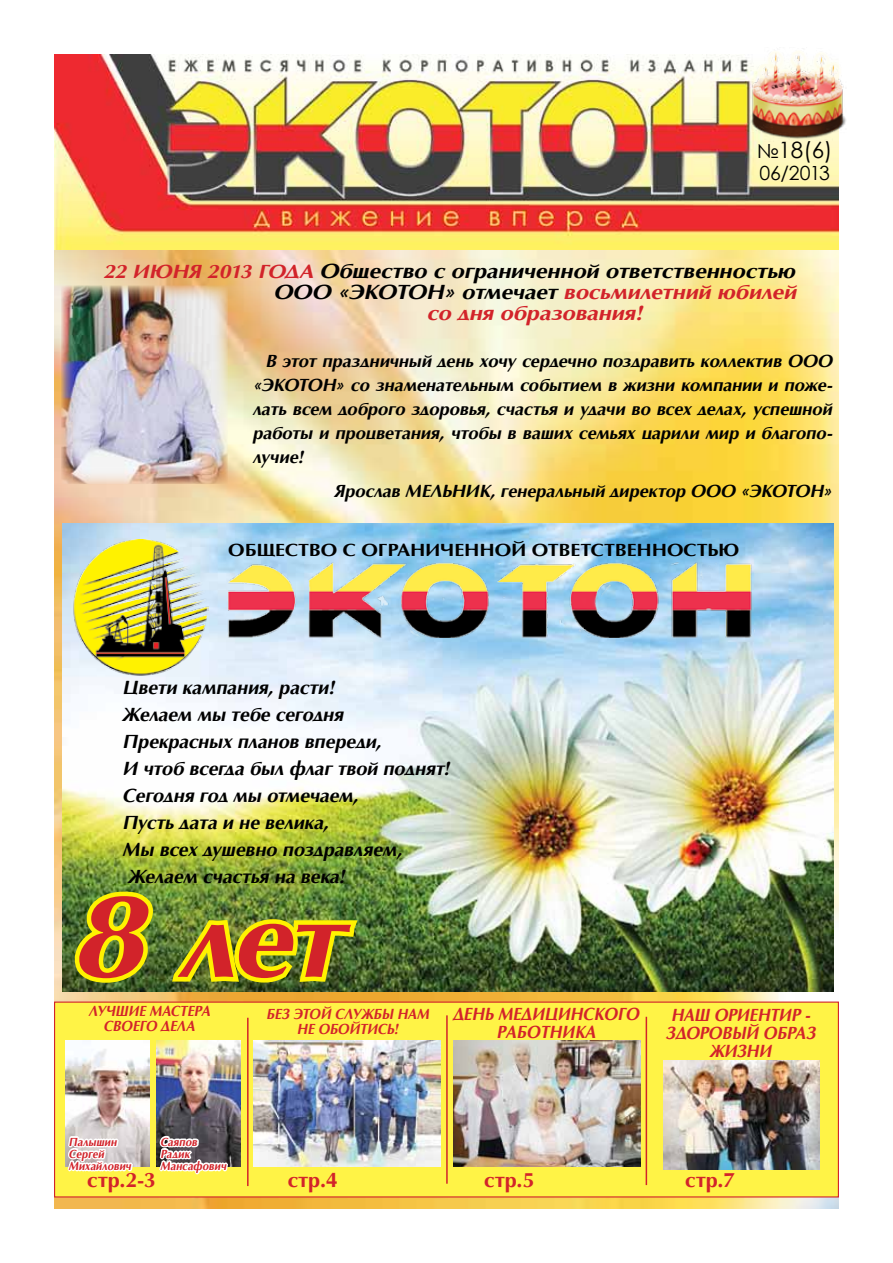
<style>
.page{position:relative;width:893px;height:1263px;background:#fff}
.page>*{position:absolute;margin:0;border:0;box-sizing:border-box;transform-origin:0 0}
.t1{font:italic 700 108px "AG Opus";color:#d2232a;scale:1.1 1}
.t2{font:22.5px "Century Gothic";color:#000}
.t3{font:italic 700 21px "AG Opus";color:#000;scale:1.1 1}
.t4{font:700 21px "AG Opus";letter-spacing:.015em;color:#d2232a}
.t5{font:italic 700 21px "AG Opus";color:#d2232a;scale:1.1 1}
.t6{font:italic 700 19.5px/27px "AG Opus";color:#000}
.t7{font:19.5px "Century Gothic";letter-spacing:-.025em;color:#000}
.t8{font:italic 700 18px/24px "AG Opus";color:#000;text-align:justify}
.t9{font:italic 700 18px/18px "AG Opus";letter-spacing:-.005em;color:#d2232a;text-align:center;scale:.91 1}
.t10{font:700 18px "AG Opus";letter-spacing:-.005em;color:#000;scale:1.1 1}
.t11{font:italic 700 15px/15px "AG Opus";letter-spacing:-.005em;color:#d2232a;text-align:center;scale:.91 1}
.t12{font:italic 700 12px/12px "AG Opus";letter-spacing:.015em;color:#d2232a;scale:.91 1}
.s1{font-size:19.5px}
.s2{font-size:19.5px;color:#d2232a}
.s3{color:#d2232a}
.s4{font-size:120px}
</style>
<div class="page">
<img style="left:54px;top:250px;width:785px;height:959px">
<img style="left:54px;top:54px;width:785px;height:196px">
<img style="left:61px;top:286px;width:167px;height:198px">
<div style="left:54px;top:1001px;width:785px;height:196px;background:#fff346"></div>
<hr style="left:247px;top:1018px;width:2px;height:168px;background:#d2232a">
<hr style="left:646px;top:1017px;width:1px;height:168px;background:#d2232a">
<hr style="left:446px;top:1015px;width:2px;height:169px;background:#d2232a">
<img style="left:664px;top:1060px;width:155px;height:109px">
<img style="left:453px;top:1040px;width:187px;height:127px">
<img style="left:253px;top:1041px;width:187px;height:126px">
<img style="left:747px;top:51px;width:99px;height:90px">
<img style="left:63px;top:523px;width:770px;height:468px">
<img style="left:216px;top:561px;width:538px;height:77px">
<img style="left:71px;top:540px;width:138px;height:138px">
<svg style="left:70px;top:886px;width:88px;height:103px;background:#9aa81c"></svg>
<img style="left:167px;top:913px;width:197px;height:76px">
<img style="left:156px;top:1041px;width:84px;height:126px">
<img style="left:66px;top:1041px;width:84px;height:126px">
<svg style="left:157px;top:1108px;width:72px;height:94px"></svg>
<svg style="left:66px;top:1097px;width:68px;height:105px"></svg>
<p class="t2" style="left:757px;top:134px;width:77px"><span class="s1">№</span>18(6)</p>
<p class="t7" style="left:759px;top:159px;width:72px">06/2013</p>
<p class="t3" style="left:104px;top:260px;width:631px"><span class="s2">22 ИЮНЯ 2013 ГОДА</span> Общество с ограниченной ответственностью</p>
<p class="t3" style="left:274px;top:281px;width:477px">ООО «ЭКОТОН» отмечает <span class="s3">восьмилетний юбилей</span></p>
<p class="t5" style="left:428px;top:302px;width:198px">со дня образования!</p>
<p class="t8" style="left:253px;top:349px;width:581px;text-indent:13px">В этот праздничный день хочу сердечно поздравить коллектив ООО «ЭКОТОН» со знаменательным событием в жизни компании и поже&shy;лать всем доброго здоровья, счастья и удачи во всех делах, успешной работы и процветания, чтобы в ваших семьях царили мир и благопо&shy;лучие!</p>
<p class="t8" style="left:335px;top:479px;width:500px">Ярослав МЕЛЬНИК, генеральный директор ООО «ЭКОТОН»</p>
<p class="t10" style="left:228px;top:540px;width:466px">ОБЩЕСТВО С ОГРАНИЧЕННОЙ ОТВЕТСТВЕННОСТЬЮ</p>
<p class="t6" style="left:123px;top:675px;width:329px">Цвети кампания, расти!<br>Желаем мы тебе сегодня<br>Прекрасных планов впереди,<br>И чтоб всегда был флаг твой поднят!<br>Сегодня год мы отмечаем,<br>Пусть дата и не велика,<br>Мы всех душевно поздравляем,<br>Желаем счастья на века!</p>
<h1 class="t1" style="left:77px;top:881px;width:246px"><span class="s4">8</span> лет</h1>
<p class="t11" style="left:89px;top:1004px;width:135px">ЛУЧШИЕ МАСТЕРА<br>СВОЕГО ДЕЛА</p>
<p class="t11" style="left:267px;top:1007px;width:180px">БЕЗ ЭТОЙ СЛУЖБЫ НАМ<br>НЕ ОБОЙТИСЬ!</p>
<p class="t9" style="left:453px;top:1005px;width:207px">ДЕНЬ МЕДИЦИНСКОГО<br>РАБОТНИКА</p>
<p class="t9" style="left:666px;top:1006px;width:166px">НАШ ОРИЕНТИР -<br>ЗДОРОВЫЙ ОБРАЗ<br>ЖИЗНИ</p>
<p class="t12" style="left:161px;top:1136px;width:74px">Саяпов<br>Радик<br>Мансафович</p>
<p class="t12" style="left:69px;top:1136px;width:70px">Палышин<br>Сергей<br>Михайлович</p>
<p class="t4" style="left:87px;top:1168px;width:70px">стр.2-3</p>
<p class="t4" style="left:288px;top:1168px;width:52px">стр.4</p>
<p class="t4" style="left:484px;top:1168px;width:52px">стр.5</p>
<p class="t4" style="left:685px;top:1168px;width:52px">стр.7</p>
</div>
